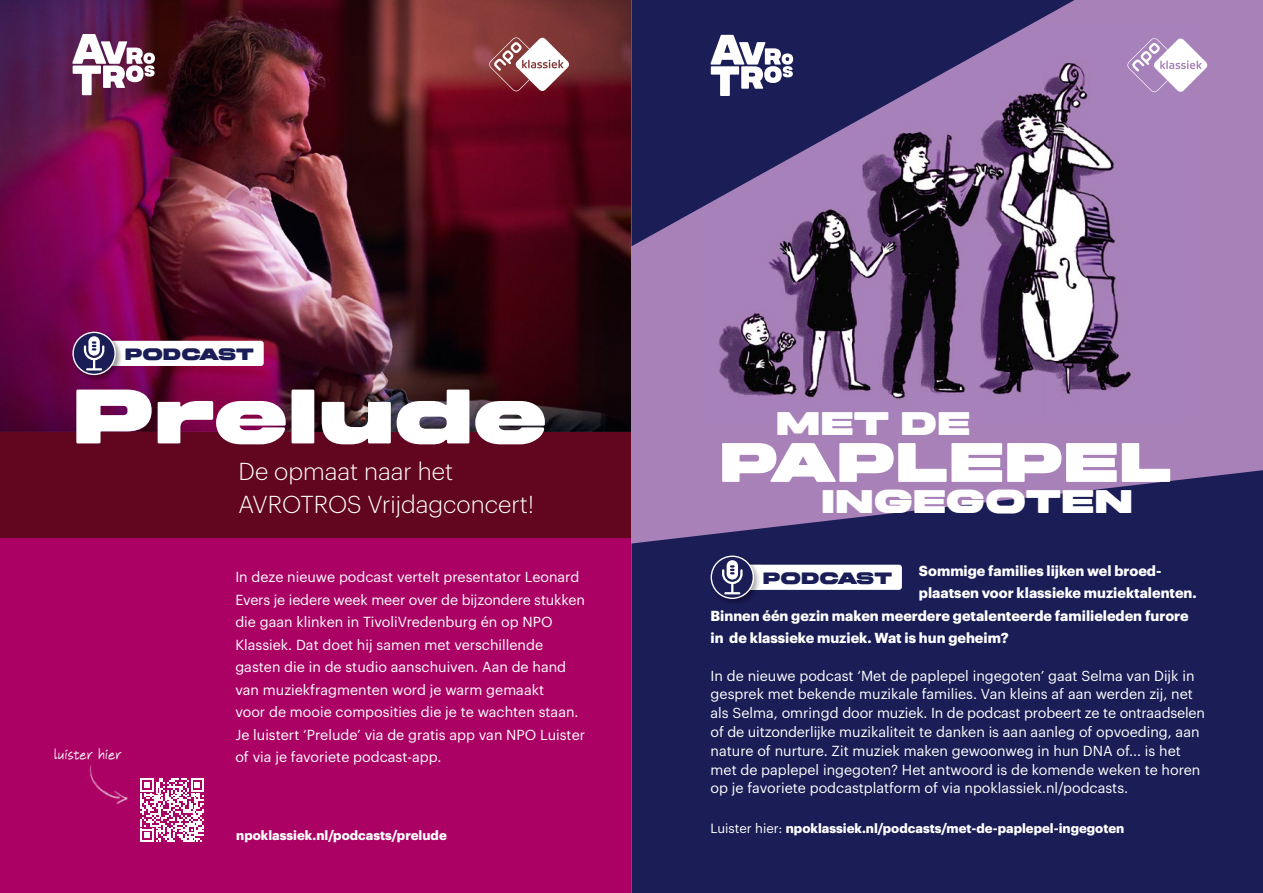
<style>
.page{position:relative;width:1263px;height:893px;background:#fff}
.page>*{position:absolute;margin:0;border:0;box-sizing:border-box;transform-origin:0 0}
.t1{font:900 76.95px "Midnight BETA 60";color:#fff}
.t2{font:900 55.5px "Midnight BETA 60";color:#fff}
.t3{font:900 33.3px "Midnight BETA 60";color:#fff}
.t4{font:300 24px/33px "Graphik";color:#fff}
.t5{font:900 16.65px "Midnight BETA 60";color:#1a1d56}
.t6{font:14.25px/22.5px "Graphik";color:#fff}
.t7{font:700 14.25px "Graphik";color:#fff}
.t8{font:700 13.05px "Graphik";color:#fff}
.Body_bold{font:12.3px "' Rony Siswadi Architect 2";letter-spacing:.005em;color:#fff}
.s1{font-weight:400}
</style>
<div class="page">
<div style="left:0;top:408px;width:661px;height:485px;background:#62051f"></div>
<div style="left:0;top:539px;width:655px;height:354px;background:#ac0164"></div>
<img style="left:0;top:0;width:631px;height:431px">
<div style="left:85px;top:341px;width:179px;height:25px;background:#fff;border-radius:3px"></div>
<div style="left:71px;top:330px;width:52px;height:52px;background:#000;opacity:.4"></div>
<svg style="left:73px;top:332px;width:42px;height:42px"></svg>
<div style="left:72px;top:332px;width:44px;height:43px;border:1px solid #fff;border-radius:50%"></div>
<svg style="left:84px;top:336px;width:20px;height:34px"></svg>
<svg style="left:72px;top:34px;width:83px;height:61px"></svg>
<svg style="left:489px;top:37px;width:81px;height:55px"></svg>
<svg style="left:140px;top:778px;width:64px;height:64px"></svg>
<svg style="left:89px;top:765px;width:39px;height:40px"></svg>
<div style="left:631px;top:0;width:632px;height:893px;background:#a881b9"></div>
<svg style="left:631px;top:470px;width:632px;height:423px;background:#26265e"></svg>
<img style="left:718px;top:63px;width:437px;height:337px">
<svg style="left:631px;top:0;width:443px;height:246px;fill:#1a1d56"></svg>
<div style="left:723px;top:565px;width:179px;height:25px;background:#fff;border-radius:3px"></div>
<img style="left:709px;top:554px;width:52px;height:52px">
<img style="left:749px;top:565px;width:12px;height:25px">
<svg style="left:711px;top:556px;width:42px;height:42px"></svg>
<div style="left:711px;top:556px;width:43px;height:43px;border:1px solid #fff;border-radius:50%"></div>
<svg style="left:722px;top:560px;width:21px;height:34px"></svg>
<svg style="left:711px;top:35px;width:82px;height:61px;background:#888aa7"></svg>
<svg style="left:1127px;top:38px;width:81px;height:54px"></svg>
<p class="t5" style="left:125px;top:345px;width:131px">PODCAST</p>
<p class="t1" style="left:72px;top:374px;width:476px">Prelude</p>
<p class="Body_bold" style="left:54px;top:747px;width:69px">luister hier</p>
<p class="t4" style="left:239px;top:453px;width:297px">De opmaat naar het<br>AVROTROS Vrijdagconcert!</p>
<p class="t6" style="left:235px;top:565px;width:351px">In deze nieuwe podcast vertelt presentator Leonard Evers je iedere week meer over de bijzondere stukken die gaan klinken in TivoliVredenburg én op NPO Klassiek. Dat doet hij samen met verschillende gasten die in de studio aanschuiven. Aan de hand van muziekfragmenten word je warm gemaakt<br>voor de mooie composities die je te wachten staan.<br>Je luistert ‘Prelude’ via de gratis app van NPO Luister of via je favoriete podcast-app.</p>
<p class="t8" style="left:236px;top:825px;width:212px">npoklassiek.nl/podcasts/prelude</p>
<p class="t3" style="left:776px;top:405px;width:196px">MET DE</p>
<p class="t2" style="left:719px;top:432px;width:454px">PAPLEPEL</p>
<p class="t3" style="left:821px;top:483px;width:313px">INGEGOTEN</p>
<p class="t7" style="left:919px;top:559px;width:244px">Sommige families lijken wel broed-</p>
<p class="t7" style="left:919px;top:582px;width:279px">plaatsen voor klassieke muziektalenten.</p>
<p class="t7" style="left:711px;top:604px;width:480px">Binnen één gezin maken meerdere getalenteerde familieleden furore</p>
<p class="t7" style="left:711px;top:627px;width:299px">in de klassieke muziek. Wat is hun geheim?</p>
<p class="t6" style="left:711px;top:665px;width:496px;line-height:18.8px">In de nieuwe podcast ‘Met de paplepel ingegoten’ gaat Selma van Dijk in gesprek met bekende muzikale families. Van kleins af aan werden zij, net als Selma, omringd door muziek. In de podcast probeert ze te ontraadselen of de uitzonderlijke muzikaliteit te danken is aan aanleg of opvoeding, aan nature of nurture. Zit muziek maken gewoonweg in hun DNA of... is het met de paplepel ingegoten? Het antwoord is de komende weken te horen op je favoriete podcastplatform of via npoklassiek.nl/podcasts.</p>
<p class="t5" style="left:763px;top:569px;width:131px">PODCAST</p>
<p class="t8" style="left:711px;top:818px;width:415px"><span class="s1">Luister hier:</span> npoklassiek.nl/podcasts/met-de-paplepel-ingegoten</p>
</div>
